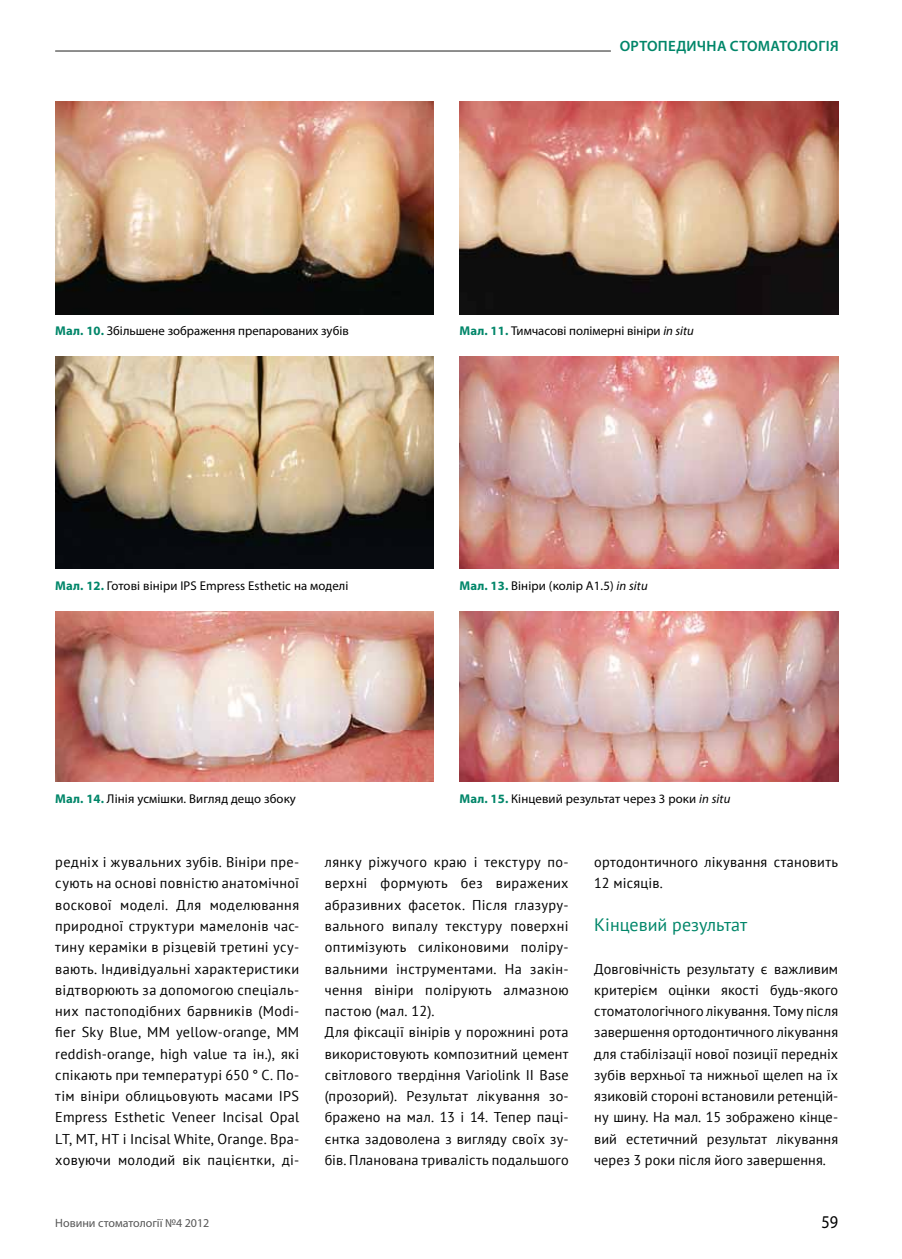
<style>
.page{position:relative;width:902px;height:1259px;background:#fff}
.page>*{position:absolute;margin:0;border:0;box-sizing:border-box;transform-origin:0 0}
.t1{font:18px "PT Sans";color:#008669}
.t2{font:18px "Myriad Pro";color:#000;scale:.9 1}
.t3{font:600 15px "Myriad Pro";letter-spacing:.02em;color:#008669}
.t4{font:14.25px/21.3px "PT Sans";letter-spacing:.02em;color:#000;text-align:justify}
.t5{font:12.75px "Myriad Pro";letter-spacing:.005em;color:#000}
.t6{font:12px "Myriad Pro";color:#565656}
.s1{font-weight:700;color:#008669}
.s2{font-style:italic}
</style>
<div class="page">
<hr style="left:55px;top:50px;width:756px;height:2px;background:#878786">
<div style="left:611px;top:40px;width:227px;height:20px;background:#fff"></div>
<img style="left:55px;top:356px;width:379px;height:213px">
<img style="left:459px;top:356px;width:379px;height:213px">
<img style="left:55px;top:611px;width:379px;height:170px">
<img style="left:459px;top:611px;width:379px;height:170px">
<img style="left:55px;top:102px;width:379px;height:212px">
<img style="left:459px;top:102px;width:379px;height:212px">
<p class="t3" style="left:617px;top:38px;width:70px">Терапевт</p>
<p class="t3" style="left:747px;top:38px;width:12px">о</p>
<p class="t3" style="left:787px;top:38px;width:12px">о</p>
<p class="t3" style="left:619px;top:38px;width:220px">ОРТОпедична стоматологія</p>
<p class="t5" style="left:55px;top:323px;width:295px"><span class="s1">Мал. 10.</span> Збільшене зображення препарованих зубів</p>
<p class="t5" style="left:459px;top:323px;width:236px"><span class="s1">Мал. 11.</span> Тимчасові полімерні вініри <span class="s2">in situ</span></p>
<p class="t5" style="left:55px;top:577px;width:295px"><span class="s1">Мал. 12.</span> Готові вініри IPS Empress Esthetic на моделі</p>
<p class="t5" style="left:55px;top:791px;width:242px"><span class="s1">Мал. 14.</span> Лінія усмішки. Вигляд дещо збоку</p>
<p class="t5" style="left:459px;top:577px;width:190px"><span class="s1">Мал. 13.</span> Вініри (колір А1.5) <span class="s2">in situ</span></p>
<p class="t5" style="left:459px;top:791px;width:272px"><span class="s1">Мал. 15.</span> Кінцевий результат через 3 роки <span class="s2">in situ</span></p>
<p class="t4" style="left:55px;top:851px;width:245px">редніх і жувальних зубів. Вініри пре&shy;сують на основі повністю анатомічної воскової моделі. Для моделювання природної структури мамелонів час&shy;тину кераміки в різцевій третині усу&shy;вають. Індивідуальні характеристики відтворюють за допомогою спеціаль&shy;них пастоподібних барвників (Modi&shy;fier Sky Blue, MM yellow-orange, MM reddish-orange, high value та ін.), які спікають при температурі 650 ° С. По&shy;тім вініри облицьовують масами IPS Empress Esthetic Veneer Incisal Opal LT, MT, HT і Incisal White, Orange. Вра&shy;ховуючи молодий вік пацієнтки, ді-</p>
<p class="t4" style="left:325px;top:851px;width:245px;text-align:left">лянку ріжучого краю і текстуру по&shy;верхні формують без виражених абразивних фасеток. Після глазуру&shy;вального випалу текстуру поверхні оптимізують силіконовими поліру&shy;вальними інструментами. На закін&shy;чення вініри полірують алмазною пастою (мал. 12).<br>Для фіксації вінірів у порожнині рота використовують композитний цемент світлового твердіння Variolink II Base (прозорий). Результат лікування зо&shy;бражено на мал. 13 і 14. Тепер паці&shy;єнтка задоволена з вигляду своїх зу&shy;бів. Планована тривалість подальшого</p>
<p class="t4" style="left:594px;top:851px;width:245px">ортодонтичного лікування становить<br>12 місяців.</p>
<p class="t1" style="left:594px;top:913px;width:154px">Кінцевий результат</p>
<p class="t4" style="left:594px;top:957px;width:245px">Довговічність результату є важливим критерієм оцінки якості будь-якого стоматологічного лікування. Тому після завершення ортодонтичного лікування для стабілізації нової позиції передніх зубів верхньої та нижньої щелеп на їх язиковій стороні встановили ретенцій&shy;ну шину. На мал. 15 зображено кінце&shy;вий естетичний результат лікування через 3 роки після його завершення.</p>
<p class="t6" style="left:55px;top:1215px;width:156px">Новини стоматології №4 2012</p>
<p class="t2" style="left:821px;top:1211px;width:20px">59</p>
</div>
